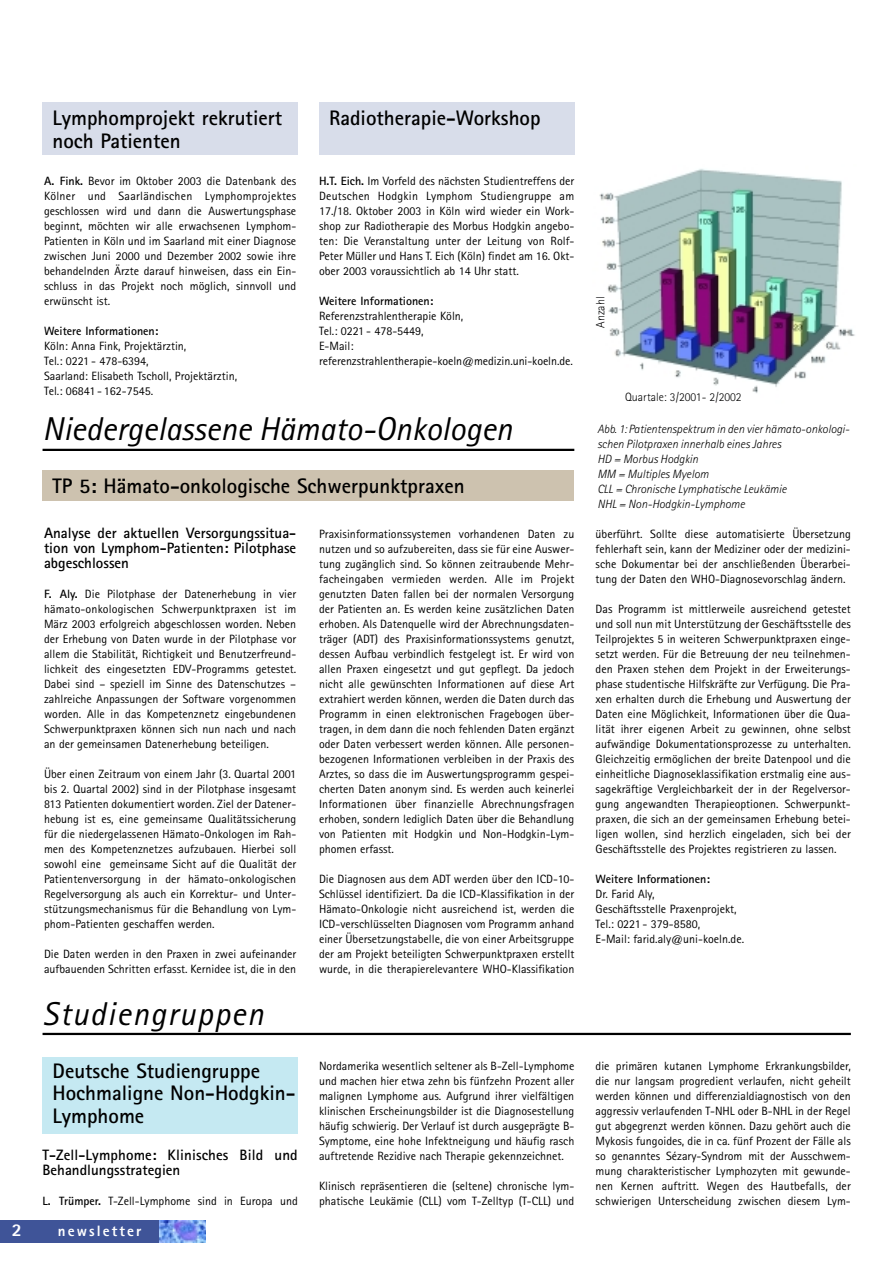
<style>
.page{position:relative;width:893px;height:1262px;background:#fff}
.page>*{position:absolute;margin:0;border:0;box-sizing:border-box;transform-origin:0 0}
.t1{font:italic 33px "Rotis Sans Serif";color:#000}
.t2{font:italic 33px "Rotis Sans Serif";letter-spacing:.04em;color:#000}
.t3{font:700 21px/22.5px "Rotis Sans Serif";color:#000}
.t4{font:800 18px "Rotis Sans Serif";color:#fff}
.t5{font:700 15px/15px "Rotis Sans Serif";color:#000;text-align:justify}
.t6{font:800 15px "Rotis Sans Serif";letter-spacing:.14em;color:#fff}
.t7{font:12px/15px "Rotis Sans Serif";color:#000;text-align:justify}
.t8{font:italic 300 12px/15px "Rotis Sans Serif";color:#000}
.t9{font:700 12px "Rotis Sans Serif";color:#000}
.t10{font:300 12px "Rotis Sans Serif";color:#000}
.s1{font-weight:700}
</style>
<div class="page">
<img style="left:599px;top:169px;width:256px;height:224px">
<div style="left:1px;top:1220px;width:205px;height:22px;background:#3f5498"></div>
<img style="left:159px;top:1220px;width:47px;height:22px">
<div style="left:319px;top:102px;width:255px;height:52px;background:#d8ddea"></div>
<div style="left:43px;top:470px;width:531px;height:30px;background:#cdc2af"></div>
<hr style="left:43px;top:449px;width:531px;height:2px;background:#000">
<div style="left:43px;top:1057px;width:255px;height:76px;background:#c5e9f2"></div>
<hr style="left:43px;top:1032px;width:807px;height:3px;background:#000">
<div style="left:43px;top:102px;width:255px;height:52px;background:#d8ddea"></div>
<h2 class="t3" style="left:53px;top:109px;width:231px">Lymphomprojekt rekrutiert noch Patienten</h2>
<p class="t7" style="left:44px;top:175px;width:254px"><span class="s1">A. Fink.</span> Bevor im Oktober 2003 die Datenbank des Kölner und Saarländischen Lymphomprojektes geschlossen wird und dann die Auswertungsphase beginnt, möchten wir alle erwachsenen Lymphom-Patienten in Köln und im Saarland mit einer Diagnose zwischen Juni 2000 und Dezember 2002 sowie ihre behandelnden Ärzte darauf hinweisen, dass ein Ein&shy;schluss in das Projekt noch möglich, sinnvoll und erwünscht ist.</p>
<p class="t9" style="left:44px;top:327px;width:116px">Weitere Informationen:</p>
<p class="t7" style="left:44px;top:340px;width:195px;text-align:left">Köln: Anna Fink, Projektärztin,<br>Tel.: 0221 - 478-6394,<br>Saarland: Elisabeth Tscholl, Projektärztin,<br>Tel.: 06841 - 162-7545.</p>
<h2 class="t3" style="left:329px;top:109px;width:213px">Radiotherapie-Workshop</h2>
<p class="t7" style="left:319px;top:175px;width:257px"><span class="s1">H.T. Eich.</span> Im Vorfeld des nächsten Studientreffens der Deutschen Hodgkin Lymphom Studiengruppe am 17./18. Oktober 2003 in Köln wird wieder ein Work&shy;shop zur Radiotherapie des Morbus Hodgkin angebo&shy;ten: Die Veranstaltung unter der Leitung von Rolf-Peter Müller und Hans T. Eich (Köln) findet am 16. Okt&shy;ober 2003 voraussichtlich ab 14 Uhr statt.</p>
<p class="t9" style="left:319px;top:297px;width:116px">Weitere Informationen:</p>
<p class="t7" style="left:319px;top:310px;width:255px;text-align:left">Referenzstrahlentherapie Köln,<br>Tel.: 0221 - 478-5449,<br>E-Mail: referenzstrahlentherapie-koeln@medizin.uni-koeln.de.</p>
<h1 class="t1" style="left:43px;top:417px;width:471px">Niedergelassene Hämato-Onkologen</h1>
<h2 class="t3" style="left:53px;top:476px;width:414px">TP 5: Hämato-onkologische Schwerpunktpraxen</h2>
<p class="t5" style="left:44px;top:526px;width:254px">Analyse der aktuellen Versorgungssitua&shy;tion von Lymphom-Patienten: Pilotphase abgeschlossen</p>
<p class="t7" style="left:44px;top:587px;width:254px"><span class="s1">F. Aly.</span> Die Pilotphase der Datenerhebung in vier hämato-onkologischen Schwerpunktpraxen ist im März 2003 erfolgreich abgeschlossen worden. Neben der Erhebung von Daten wurde in der Pilotphase vor allem die Stabilität, Richtigkeit und Benutzerfreund&shy;lichkeit des eingesetzten EDV-Programms getestet.<br>Dabei sind – speziell im Sinne des Datenschutzes – zahlreiche Anpassungen der Software vorgenommen worden. Alle in das Kompetenznetz eingebundenen Schwerpunktpraxen können sich nun nach und nach an der gemeinsamen Datenerhebung beteiligen.</p>
<p class="t7" style="left:44px;top:767px;width:254px">Über einen Zeitraum von einem Jahr (3. Quartal 2001 bis 2. Quartal 2002) sind in der Pilotphase insgesamt 813 Patienten dokumentiert worden. Ziel der Datener&shy;hebung ist es, eine gemeinsame Qualitätssicherung für die niedergelassenen Hämato-Onkologen im Rah&shy;men des Kompetenznetzes aufzubauen. Hierbei soll sowohl eine gemeinsame Sicht auf die Qualität der Patientenversorgung in der hämato-onkologischen Regelversorgung als auch ein Korrektur- und Unter&shy;stützungsmechanismus für die Behandlung von Lym&shy;phom-Patienten geschaffen werden.</p>
<p class="t7" style="left:44px;top:947px;width:254px">Die Daten werden in den Praxen in zwei aufeinander aufbauenden Schritten erfasst. Kernidee ist, die in den</p>
<h1 class="t2" style="left:43px;top:1002px;width:223px">Studiengruppen</h1>
<h2 class="t3" style="left:53px;top:1061px;width:244px">Deutsche Studiengruppe<br>Hochmaligne Non-Hodgkin-<br>Lymphome</h2>
<p class="t5" style="left:43px;top:1149px;width:257px">T-Zell-Lymphome: Klinisches Bild und<br>Behandlungsstrategien</p>
<p class="t7" style="left:43px;top:1195px;width:257px"><span class="s1">L. Trümper.</span> T-Zell-Lymphome sind in Europa und</p>
<h3 class="t4" style="left:12px;top:1223px;width:12px">2</h3>
<p class="t6" style="left:58px;top:1225px;width:85px">newsletter</p>
<p class="t7" style="left:319px;top:527px;width:257px">Praxisinformationssystemen vorhandenen Daten zu nutzen und so aufzubereiten, dass sie für eine Auswer&shy;tung zugänglich sind. So können zeitraubende Mehr&shy;facheingaben vermieden werden. Alle im Projekt genutzten Daten fallen bei der normalen Versorgung der Patienten an. Es werden keine zusätzlichen Daten erhoben. Als Datenquelle wird der Abrechnungsdaten&shy;träger (ADT) des Praxisinformationssystems genutzt, dessen Aufbau verbindlich festgelegt ist. Er wird von allen Praxen eingesetzt und gut gepflegt. Da jedoch nicht alle gewünschten Informationen auf diese Art extrahiert werden können, werden die Daten durch das Programm in einen elektronischen Fragebogen über&shy;tragen, in dem dann die noch fehlenden Daten ergänzt oder Daten verbessert werden können. Alle personen&shy;bezogenen Informationen verbleiben in der Praxis des Arztes, so dass die im Auswertungsprogramm gespei&shy;cherten Daten anonym sind. Es werden auch keinerlei Informationen über finanzielle Abrechnungsfragen erhoben, sondern lediglich Daten über die Behandlung von Patienten mit Hodgkin und Non-Hodgkin-Lym&shy;phomen erfasst.</p>
<p class="t7" style="left:319px;top:872px;width:257px">Die Diagnosen aus dem ADT werden über den ICD-10- Schlüssel identifiziert. Da die ICD-Klassifikation in der Hämato-Onkologie nicht ausreichend ist, werden die ICD-verschlüsselten Diagnosen vom Programm anhand einer Übersetzungstabelle, die von einer Arbeitsgruppe der am Projekt beteiligten Schwerpunktpraxen erstellt wurde, in die therapierelevantere WHO-Klassifikation</p>
<p class="t7" style="left:319px;top:1060px;width:257px">Nordamerika wesentlich seltener als B-Zell-Lymphome und machen hier etwa zehn bis fünfzehn Prozent aller malignen Lymphome aus. Aufgrund ihrer vielfältigen klinischen Erscheinungsbilder ist die Diagnosestellung häufig schwierig. Der Verlauf ist durch ausgeprägte B-Symptome, eine hohe Infektneigung und häufig rasch auftretende Rezidive nach Therapie gekennzeichnet.</p>
<p class="t7" style="left:319px;top:1180px;width:257px">Klinisch repräsentieren die (seltene) chronische lym&shy;phatische Leukämie (CLL) vom T-Zelltyp (T-CLL) und</p>
<p class="t10" style="left:596px;top:328px;width:33px;rotate:-90deg">Anzahl</p>
<p class="t10" style="left:625px;top:393px;width:118px">Quartale: 3/2001- 2/2002</p>
<p class="t8" style="left:597px;top:422px;width:254px">Abb. 1: Patientenspektrum in den vier hämato-onkologi&shy;schen Pilotpraxen innerhalb eines Jahres<br>HD = Morbus Hodgkin<br>MM = Multiples Myelom<br>CLL = Chronische Lymphatische Leukämie<br>NHL = Non-Hodgkin-Lymphome</p>
<p class="t7" style="left:595px;top:527px;width:257px">überführt. Sollte diese automatisierte Übersetzung fehlerhaft sein, kann der Mediziner oder der medizini&shy;sche Dokumentar bei der anschließenden Überarbei&shy;tung der Daten den WHO-Diagnosevorschlag ändern.</p>
<p class="t7" style="left:595px;top:602px;width:257px">Das Programm ist mittlerweile ausreichend getestet und soll nun mit Unterstützung der Geschäftsstelle des Teilprojektes 5 in weiteren Schwerpunktpraxen einge&shy;setzt werden. Für die Betreuung der neu teilnehmen&shy;den Praxen stehen dem Projekt in der Erweiterungs&shy;phase studentische Hilfskräfte zur Verfügung. Die Pra&shy;xen erhalten durch die Erhebung und Auswertung der Daten eine Möglichkeit, Informationen über die Qua&shy;lität ihrer eigenen Arbeit zu gewinnen, ohne selbst aufwändige Dokumentationsprozesse zu unterhalten.<br>Gleichzeitig ermöglichen der breite Datenpool und die einheitliche Diagnoseklassifikation erstmalig eine aus&shy;sagekräftige Vergleichbarkeit der in der Regelversor&shy;gung angewandten Therapieoptionen. Schwerpunkt&shy;praxen, die sich an der gemeinsamen Erhebung betei&shy;ligen wollen, sind herzlich eingeladen, sich bei der Geschäftsstelle des Projektes registrieren zu lassen.</p>
<p class="t9" style="left:595px;top:874px;width:116px">Weitere Informationen:</p>
<p class="t7" style="left:595px;top:887px;width:150px;text-align:left">Dr. Farid Aly,<br>Geschäftsstelle Praxenprojekt,<br>Tel.: 0221 - 379-8580,<br>E-Mail: farid.aly@uni-koeln.de.</p>
<p class="t7" style="left:595px;top:1060px;width:257px">die primären kutanen Lymphome Erkrankungsbilder, die nur langsam progredient verlaufen, nicht geheilt werden können und differenzialdiagnostisch von den aggressiv verlaufenden T-NHL oder B-NHL in der Regel gut abgegrenzt werden können. Dazu gehört auch die Mykosis fungoides, die in ca. fünf Prozent der Fälle als so genanntes Sézary-Syndrom mit der Ausschwem&shy;mung charakteristischer Lymphozyten mit gewunde&shy;nen Kernen auftritt. Wegen des Hautbefalls, der schwierigen Unterscheidung zwischen diesem Lym-</p>
</div>
